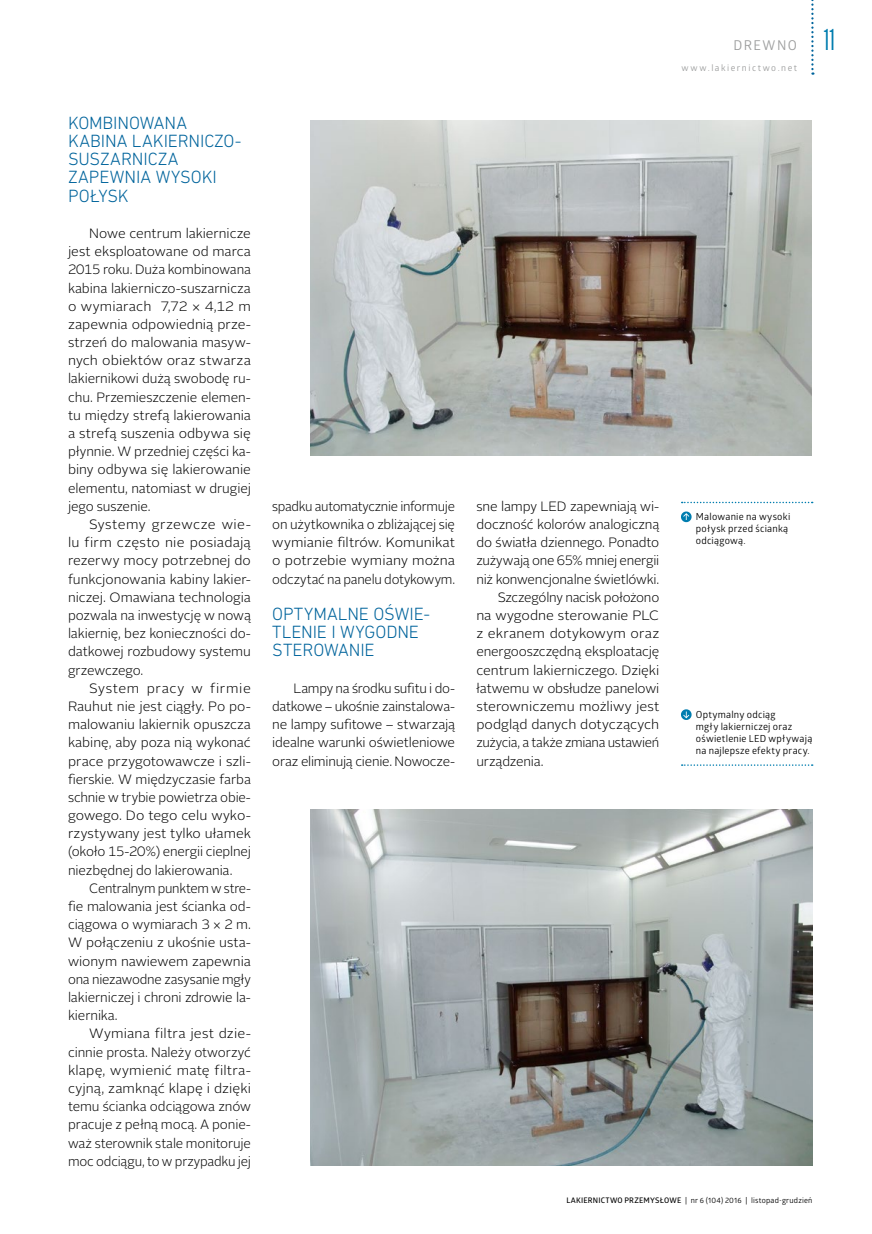
<style>
.page{position:relative;width:872px;height:1234px;background:#fff}
.page>*{position:absolute;margin:0;border:0;box-sizing:border-box;transform-origin:0 0}
.t1{font:30px "Tungsten";color:#007daf}
.t2{font:300 18px/18.1px "DIN Next LT Pro";letter-spacing:-.005em;color:#00649c}
.t3{font:300 13.5px/18.1px "Alright Sans";letter-spacing:-.01em;color:#000;text-align:justify}
.t4{font:300 13.5px/18.1px "Alright Sans";letter-spacing:-.01em;color:#000;text-align:justify;scale:1.05 1}
.t5{font:300 13.5px "Alright Sans";letter-spacing:-.01em;color:#000;scale:1.04 1}
.t6{font:300 13.5px "Alright Sans";letter-spacing:.01em;color:#000;scale:1.05 1}
.t7{font:13.5px "Glober";letter-spacing:.11em;color:#9c9d9d}
.t8{font:9.75px/12px "Glober";letter-spacing:.025em;color:#000}
.t9{font:9px "Glober";letter-spacing:.165em;color:#9c9d9d}
.t10{font:7.65px "Glober";letter-spacing:.025em;color:#000}
.s1{font-weight:600}
</style>
<div class="page">
<img style="left:310px;top:121px;width:501px;height:334px">
<img style="left:310px;top:809px;width:502px;height:356px">
<svg style="left:681px;top:764px;width:131px;height:1px"></svg>
<svg style="left:681px;top:709px;width:10px;height:10px"></svg>
<svg style="left:681px;top:501px;width:131px;height:2px"></svg>
<svg style="left:681px;top:511px;width:10px;height:11px"></svg>
<svg style="left:811px;top:0;width:2px;height:75px"></svg>
<h2 class="t2" style="left:68px;top:113px;width:175px">KOMBINOWANA<br>KABINA LAKIERNICZO-<br>SUSZARNICZA<br>ZAPEWNIA WYSOKI<br>POŁYSK</h2>
<p class="t3" style="left:68px;top:224px;width:184px;text-indent:21px">Nowe centrum lakiernicze jest eksploatowane od marca 2015 roku. Duża kombinowana kabina lakierniczo-suszarnicza o wymiarach 7,72 × 4,12 m zapewnia odpowiednią prze&shy;strzeń do malowania masyw&shy;nych obiektów oraz stwarza lakiernikowi dużą swobodę ru&shy;chu. Przemieszczenie elemen&shy;tu między strefą lakierowania a strefą suszenia odbywa się płynnie. W przedniej części ka&shy;biny odbywa się lakierowanie elementu, natomiast w drugiej jego suszenie.</p>
<p class="t4" style="left:68px;top:515px;width:176px;text-indent:21px">Systemy grzewcze wie&shy;lu firm często nie posiadają rezerwy mocy potrzebnej do funkcjonowania kabiny lakier&shy;niczej. Omawiana technologia pozwala na inwestycję w nową lakiernię, bez konieczności do&shy;datkowej rozbudowy systemu grzewczego.</p>
<p class="t4" style="left:68px;top:679px;width:176px;text-indent:21px">System pracy w firmie Rauhut nie jest ciągły. Po po&shy;malowaniu lakiernik opuszcza kabinę, aby poza nią wykonać prace przygotowawcze i szli&shy;fierskie. W międzyczasie farba schnie w trybie powietrza obie&shy;gowego. Do tego celu wyko&shy;rzystywany jest tylko ułamek (około 15-20%) energii cieplnej niezbędnej do lakierowania.</p>
<p class="t3" style="left:68px;top:879px;width:184px;text-indent:21px">Centralnym punktem w stre&shy;fie malowania jest ścianka od&shy;ciągowa o wymiarach 3 × 2 m.<br>W połączeniu z ukośnie usta&shy;wionym nawiewem zapewnia ona niezawodne zasysanie mgły lakierniczej i chroni zdrowie la&shy;kiernika.</p>
<p class="t4" style="left:68px;top:1024px;width:176px;text-indent:21px">Wymiana filtra jest dzie&shy;cinnie prosta. Należy otworzyć klapę, wymienić matę filtra&shy;cyjną, zamknąć klapę i dzięki temu ścianka odciągowa znów pracuje z pełną mocą. A ponie&shy;waż sterownik stale monitoruje moc odciągu, to w przypadku jej</p>
<p class="t7" style="left:733px;top:36px;width:65px">DREWNO</p>
<h1 class="t1" style="left:823px;top:24px;width:13px">11</h1>
<p class="t9" style="left:681px;top:61px;width:117px">www.lakiernictwo.net</p>
<p class="t3" style="left:272px;top:497px;width:184px">spadku automatycznie informuje on użytkownika o zbliżającej się wymianie filtrów. Komunikat o potrzebie wymiany można odczytać na panelu dotykowym.</p>
<h2 class="t2" style="left:272px;top:604px;width:159px">OPTYMALNE OŚWIE-<br>TLENIE I WYGODNE<br>STEROWANIE</h2>
<p class="t3" style="left:272px;top:679px;width:184px;text-indent:21px">Lampy na środku sufitu i do&shy;datkowe – ukośnie zainstalowa&shy;ne lampy sufitowe – stwarzają idealne warunki oświetleniowe oraz eliminują cienie. Nowocze-</p>
<p class="t3" style="left:476px;top:497px;width:184px">sne lampy LED zapewniają wi-</p>
<p class="t3" style="left:476px;top:515px;width:184px">doczność kolorów analogiczną</p>
<p class="t3" style="left:476px;top:533px;width:184px">do światła dziennego. Ponadto</p>
<p class="t3" style="left:476px;top:551px;width:184px">zużywają one 65% mniej energii</p>
<p class="t3" style="left:476px;top:570px;width:184px">niż konwencjonalne świetlówki.</p>
<p class="t3" style="left:497px;top:588px;width:163px">Szczególny nacisk położono</p>
<p class="t4" style="left:476px;top:606px;width:176px">na wygodne sterowanie PLC</p>
<p class="t6" style="left:476px;top:624px;width:176px">z ekranem dotykowym oraz</p>
<p class="t3" style="left:476px;top:642px;width:184px">energooszczędną eksploatację</p>
<p class="t3" style="left:476px;top:661px;width:184px">centrum lakierniczego. Dzięki</p>
<p class="t3" style="left:476px;top:679px;width:184px">łatwemu w obsłudze panelowi</p>
<p class="t4" style="left:476px;top:697px;width:176px">sterowniczemu możliwy jest</p>
<p class="t5" style="left:476px;top:715px;width:177px">podgląd danych dotyczących</p>
<p class="t3" style="left:476px;top:733px;width:184px">zużycia, a także zmiana ustawień</p>
<p class="t3" style="left:476px;top:751px;width:69px">urządzenia.</p>
<p class="t8" style="left:696px;top:510px;width:96px">Malowanie na wysoki połysk przed ścianką odciągową.</p>
<p class="t8" style="left:696px;top:707px;width:118px">Optymalny odciąg<br>mgły lakierniczej oraz oświetlenie LED wpływają na najlepsze efekty pracy.</p>
<p class="t10" style="left:566px;top:1194px;width:247px"><span class="s1">LAKIERNICTWO PRZEMYSŁOWE</span> | nr 6 (104) 2016 | listopad-grudzień</p>
</div>
